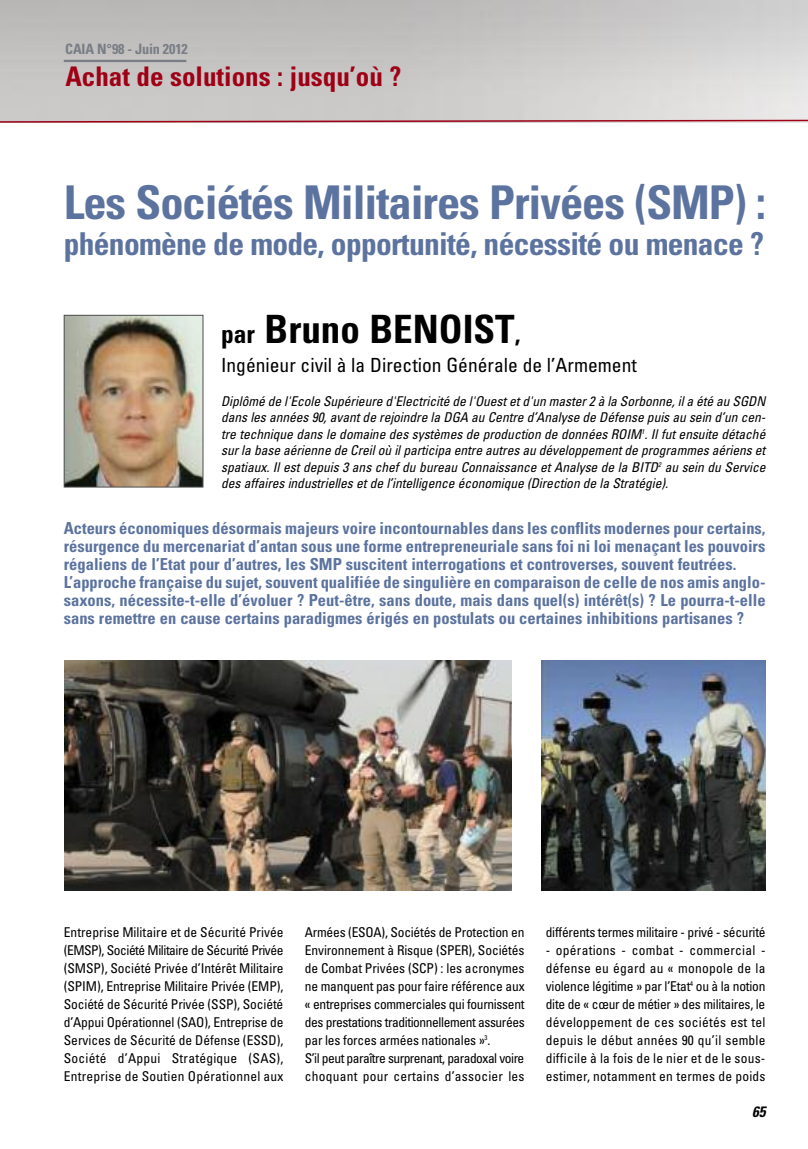
<style>
.page{position:relative;width:808px;height:1149px;background:#fff}
.page>*{position:absolute;margin:0;border:0;box-sizing:border-box;transform-origin:0 0}
.t1{font:700 condensed 46.5px "Univers";letter-spacing:-.02em;color:#5c739f}
.t2{font:700 condensed 39px "Univers";color:#000}
.t3{font:700 condensed 31.5px "Univers";letter-spacing:-.02em;color:#5c739f}
.t4{font:700 condensed 27px "Univers";color:#9f0016}
.t5{font:condensed 19.5px "Univers";color:#000}
.t6{font:700 condensed 16.5px/18px "Univers";color:#5c739f}
.t7{font:italic 700 condensed 15px "Univers";color:#000}
.t8{font:700 condensed 14.25px "Univers";letter-spacing:-.01em;color:#797d85}
.t9{font:condensed 13.5px/18px "Univers";letter-spacing:-.015em;color:#000;text-align:justify}
.t10{font:italic condensed 13.5px/16.5px "Univers";letter-spacing:-.005em;color:#000}
.s1{font-size:25.5px}
</style>
<div class="page">
<img style="left:66px;top:317px;width:135px;height:168px">
<div style="left:64px;top:315px;width:139px;height:172px;border:1px solid #4d4d4d"></div>
<img style="left:64px;top:660px;width:447px;height:229px">
<img style="left:541px;top:660px;width:224px;height:229px">
<hr style="left:64px;top:60px;width:122px;height:2px;background:#797d85">
<svg style="left:0;top:119px;width:808px;height:4px;background:#be8289"></svg>
<p class="t8" style="left:65px;top:44px;width:124px">CAIA N°98 - Juin 2012</p>
<h3 class="t4" style="left:65px;top:66px;width:337px">Achat de solutions : jusqu’où ?</h3>
<h1 class="t1" style="left:64px;top:185px;width:704px">Les Sociétés Militaires Privées (SMP) :</h1>
<h3 class="t3" style="left:64px;top:232px;width:702px">phénomène de mode, opportunité, nécessité ou menace ?</h3>
<h2 class="t2" style="left:221px;top:315px;width:301px"><span class="s1">par</span> Bruno BENOIST<span class="s1">,</span></h2>
<h3 class="t5" style="left:221px;top:357px;width:417px">Ingénieur civil à la Direction Générale de l’Armement</h3>
<p class="t10" style="left:221px;top:393px;width:546px">Diplômé de l'Ecole Supérieure d'Electricité de l'Ouest et d'un master 2 à la Sorbonne, il a été au SGDN dans les années 90, avant de rejoindre la DGA au Centre d’Analyse de Défense puis au sein d’un cen&shy;tre technique dans le domaine des systèmes de production de données ROIM<sup>1</sup>. Il fut ensuite détaché sur la base aérienne de Creil où il participa entre autres au développement de programmes aériens et spatiaux. Il est depuis 3 ans chef du bureau Connaissance et Analyse de la BITD<sup>2</sup> au sein du Service des affaires industrielles et de l’intelligence économique (Direction de la Stratégie).</p>
<p class="t6" style="left:64px;top:520px;width:703px">Acteurs économiques désormais majeurs voire incontournables dans les conflits modernes pour certains, résurgence du mercenariat d’antan sous une forme entrepreneuriale sans foi ni loi menaçant les pouvoirs régaliens de l’Etat pour d’autres, les SMP suscitent interrogations et controverses, souvent feutrées.<br>L’approche française du sujet, souvent qualifiée de singulière en comparaison de celle de nos amis anglo&shy;saxons, nécessite-t-elle d’évoluer ? Peut-être, sans doute, mais dans quel(s) intérêt(s) ? Le pourra-t-elle sans remettre en cause certains paradigmes érigés en postulats ou certaines inhibitions partisanes ?</p>
<p class="t9" style="left:64px;top:923px;width:221px">Entreprise Militaire et de Sécurité Privée (EMSP), Société Militaire de Sécurité Privée (SMSP), Société Privée d’Intérêt Militaire (SPIM), Entreprise Militaire Privée (EMP), Société de Sécurité Privée (SSP), Société d’Appui Opérationnel (SAO), Entreprise de Services de Sécurité de Défense (ESSD), Société d’Appui Stratégique (SAS), Entreprise de Soutien Opérationnel aux</p>
<p class="t9" style="left:305px;top:923px;width:221px;text-align:left">Armées (ESOA), Sociétés de Protection en Environnement à Risque (SPER), Sociétés de Combat Privées (SCP) : les acronymes ne manquent pas pour faire référence aux « entreprises commerciales qui fournissent des prestations traditionnellement assurées par les forces armées nationales »<sup>3</sup>.<br>S’il peut paraître surprenant, paradoxal voire choquant pour certains d’associer les</p>
<p class="t9" style="left:546px;top:923px;width:221px">différents termes militaire - privé - sécurité</p>
<p class="t9" style="left:546px;top:941px;width:221px">- opérations - combat - commercial - défense eu égard au « monopole de la violence légitime » par l’Etat<sup>4</sup> ou à la notion dite de « cœur de métier » des militaires, le développement de ces sociétés est tel depuis le début années 90 qu’il semble difficile à la fois de le nier et de le sous&shy;estimer, notamment en termes de poids</p>
<p class="t7" style="left:752px;top:1106px;width:15px">65</p>
</div>
